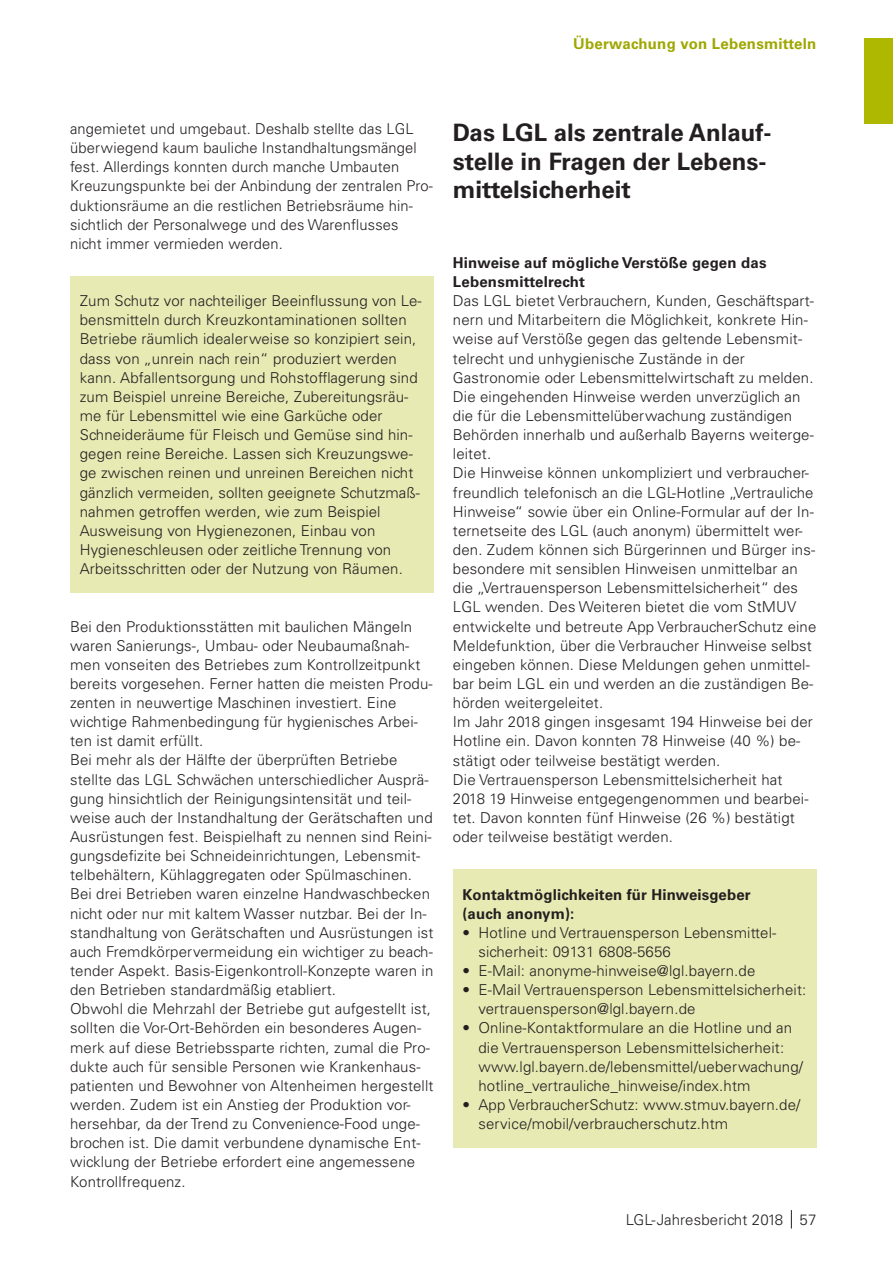
<style>
.page{position:relative;width:893px;height:1263px;background:#fff}
.page>*{position:absolute;margin:0;border:0;box-sizing:border-box;transform-origin:0 0}
.t1{font:700 24px/28.8px "Univers LT Std";color:#231f20}
.Lauftext-Copy_10_Pt{font:300 15px/19.2px "Univers LT Std";letter-spacing:.01em;color:#231f20}
.Aufzählung_ohne-Kast{font:300 15px/19.2px "Univers LT Std";letter-spacing:.01em;color:#231f20}
.Ü3-Subheadline_10_Pt{font:700 15px/19.2px "Univers LT Std";letter-spacing:.015em;color:#231f20}
.Kasten_Kapitel_7{font:700 15px/19.2px "Univers LT Std";letter-spacing:.01em;color:#231f20}
.t2{font:700 15px "Univers LT Std";letter-spacing:.015em;color:#9fa700}
</style>
<div class="page">
<div style="left:864px;top:38px;width:29px;height:85px;background:#afb800"></div>
<svg style="left:791px;top:1210px;width:1px;height:18px"></svg>
<div style="left:70px;top:276px;width:364px;height:30px;background:#e7eab3"></div>
<div style="left:70px;top:296px;width:364px;height:297px;background:#e7eab3"></div>
<div style="left:453px;top:870px;width:363px;height:29px;background:#e7eab3"></div>
<div style="left:453px;top:889px;width:363px;height:48px;background:#e7eab3"></div>
<div style="left:453px;top:927px;width:363px;height:49px;background:#e7eab3"></div>
<div style="left:453px;top:965px;width:363px;height:30px;background:#e7eab3"></div>
<div style="left:453px;top:984px;width:363px;height:49px;background:#e7eab3"></div>
<div style="left:453px;top:1023px;width:363px;height:87px;background:#e7eab3"></div>
<div style="left:453px;top:1099px;width:363px;height:49px;background:#e7eab3"></div>
<p class="t2" style="left:573px;top:35px;width:245px">Überwachung von Lebensmitteln</p>
<p class="Lauftext-Copy_10_Pt" style="left:70px;top:119px;width:364px">angemietet und umgebaut. Deshalb stellte das LGL überwiegend kaum bauliche Instandhaltungsmängel fest. Allerdings konnten durch manche Umbauten Kreuzungspunkte bei der Anbindung der zentralen Pro&shy;duktionsräume an die restlichen Betriebsräume hin&shy;sichtlich der Personalwege und des Warenflusses nicht immer vermieden werden.</p>
<p class="Aufzählung_ohne-Kast" style="left:80px;top:291px;width:343px">Zum Schutz vor nachteiliger Beeinflussung von Le&shy;bensmitteln durch Kreuzkontaminationen sollten Betriebe räumlich idealerweise so konzipiert sein, dass von „unrein nach rein“ produziert werden kann. Abfallentsorgung und Rohstofflagerung sind zum Beispiel unreine Bereiche, Zubereitungsräu&shy;me für Lebensmittel wie eine Garküche oder Schneideräume für Fleisch und Gemüse sind hin&shy;gegen reine Bereiche. Lassen sich Kreuzungswe&shy;ge zwischen reinen und unreinen Bereichen nicht gänzlich vermeiden, sollten geeignete Schutzmaß&shy;nahmen getroffen werden, wie zum Beispiel Ausweisung von Hygienezonen, Einbau von Hygieneschleusen oder zeitliche Trennung von Arbeitsschritten oder der Nutzung von Räumen.</p>
<p class="Lauftext-Copy_10_Pt" style="left:70px;top:617px;width:364px">Bei den Produktionsstätten mit baulichen Mängeln waren Sanierungs-, Umbau- oder Neubaumaßnah&shy;men vonseiten des Betriebes zum Kontrollzeitpunkt bereits vorgesehen. Ferner hatten die meisten Produ&shy;zenten in neuwertige Maschinen investiert. Eine wichtige Rahmenbedingung für hygienisches Arbei&shy;ten ist damit erfüllt.</p>
<p class="Lauftext-Copy_10_Pt" style="left:70px;top:750px;width:365px">Bei mehr als der Hälfte der überprüften Betriebe stellte das LGL Schwächen unterschiedlicher Ausprä&shy;gung hinsichtlich der Reinigungsintensität und teil&shy;weise auch der Instandhaltung der Gerätschaften und Ausrüstungen fest. Beispielhaft zu nennen sind Reini&shy;gungsdefizite bei Schneideinrichtungen, Lebensmit&shy;telbehältern, Kühlaggregaten oder Spülmaschinen.<br>Bei drei Betrieben waren einzelne Handwaschbecken nicht oder nur mit kaltem Wasser nutzbar. Bei der In&shy;standhaltung von Gerätschaften und Ausrüstungen ist auch Fremdkörpervermeidung ein wichtiger zu beach&shy;tender Aspekt. Basis-Eigenkontroll-Konzepte waren in den Betrieben standardmäßig etabliert.</p>
<p class="Lauftext-Copy_10_Pt" style="left:70px;top:999px;width:365px">Obwohl die Mehrzahl der Betriebe gut aufgestellt ist, sollten die Vor-Ort-Behörden ein besonderes Augen&shy;merk auf diese Betriebssparte richten, zumal die Pro&shy;dukte auch für sensible Personen wie Krankenhaus&shy;patienten und Bewohner von Altenheimen hergestellt werden. Zudem ist ein Anstieg der Produktion vor&shy;hersehbar, da der Trend zu Convenience-Food unge&shy;brochen ist. Die damit verbundene dynamische Ent&shy;wicklung der Betriebe erfordert eine angemessene Kontrollfrequenz.</p>
<h3 class="t1" style="left:453px;top:118px;width:318px">Das LGL als zentrale Anlauf&shy;stelle in Fragen der Lebens&shy;mittelsicherheit</h3>
<p class="Ü3-Subheadline_10_Pt" style="left:453px;top:253px;width:315px">Hinweise auf mögliche Verstöße gegen das<br>Lebensmittelrecht</p>
<p class="Lauftext-Copy_10_Pt" style="left:453px;top:291px;width:363px">Das LGL bietet Verbrauchern, Kunden, Geschäftspart&shy;nern und Mitarbeitern die Möglichkeit, konkrete Hin&shy;weise auf Verstöße gegen das geltende Lebensmit&shy;telrecht und unhygienische Zustände in der Gastronomie oder Lebensmittelwirtschaft zu melden.<br>Die eingehenden Hinweise werden unverzüglich an die für die Lebensmittelüberwachung zuständigen Behörden innerhalb und außerhalb Bayerns weiterge&shy;leitet.</p>
<p class="Lauftext-Copy_10_Pt" style="left:453px;top:463px;width:365px">Die Hinweise können unkompliziert und verbraucher&shy;freundlich telefonisch an die LGL-Hotline „Vertrauliche Hinweise“ sowie über ein Online-Formular auf der In&shy;ternetseite des LGL (auch anonym) übermittelt wer&shy;den. Zudem können sich Bürgerinnen und Bürger ins&shy;besondere mit sensiblen Hinweisen unmittelbar an die „Vertrauensperson Lebensmittelsicherheit“ des LGL wenden. Des Weiteren bietet die vom StMUV entwickelte und betreute App VerbraucherSchutz eine Meldefunktion, über die Verbraucher Hinweise selbst eingeben können. Diese Meldungen gehen unmittel&shy;bar beim LGL ein und werden an die zuständigen Be&shy;hörden weitergeleitet.</p>
<p class="Lauftext-Copy_10_Pt" style="left:453px;top:712px;width:362px">Im Jahr 2018 gingen insgesamt 194 Hinweise bei der<br>Hotline ein. Davon konnten 78 Hinweise (40 %) be&shy;stätigt oder teilweise bestätigt werden.</p>
<p class="Lauftext-Copy_10_Pt" style="left:453px;top:770px;width:357px">Die Vertrauensperson Lebensmittelsicherheit hat 2018 19 Hinweise entgegengenommen und bearbei&shy;tet. Davon konnten fünf Hinweise (26 %) bestätigt oder teilweise bestätigt werden.</p>
<p class="Kasten_Kapitel_7" style="left:462px;top:885px;width:290px">Kontaktmöglichkeiten für Hinweisgeber (auch anonym):</p>
<p class="Aufzählung_ohne-Kast" style="left:478px;top:923px;width:299px;text-indent:-16px">• Hotline und Vertrauensperson Lebensmittel&shy;sicherheit: 09131 6808-5656</p>
<p class="Aufzählung_ohne-Kast" style="left:462px;top:961px;width:294px">• E-Mail: anonyme-hinweise@lgl.bayern.de</p>
<p class="Aufzählung_ohne-Kast" style="left:478px;top:980px;width:329px;text-indent:-16px">• E-Mail Vertrauensperson Lebensmittelsicherheit: vertrauensperson@lgl.bayern.de</p>
<p class="Aufzählung_ohne-Kast" style="left:478px;top:1018px;width:326px;text-indent:-16px">• Online-Kontaktformulare an die Hotline und an die Vertrauensperson Lebensmittelsicherheit: www.lgl.bayern.de/lebensmittel/ueberwachung/ hotline_vertrauliche_hinweise/index.htm</p>
<p class="Aufzählung_ohne-Kast" style="left:478px;top:1095px;width:323px;text-indent:-16px">• App VerbraucherSchutz: www.stmuv.bayern.de/ service/mobil/verbraucherschutz.htm</p>
<p class="Aufzählung_ohne-Kast" style="left:626px;top:1210px;width:192px">LGL-Jahresbericht 2018 57</p>
</div>
